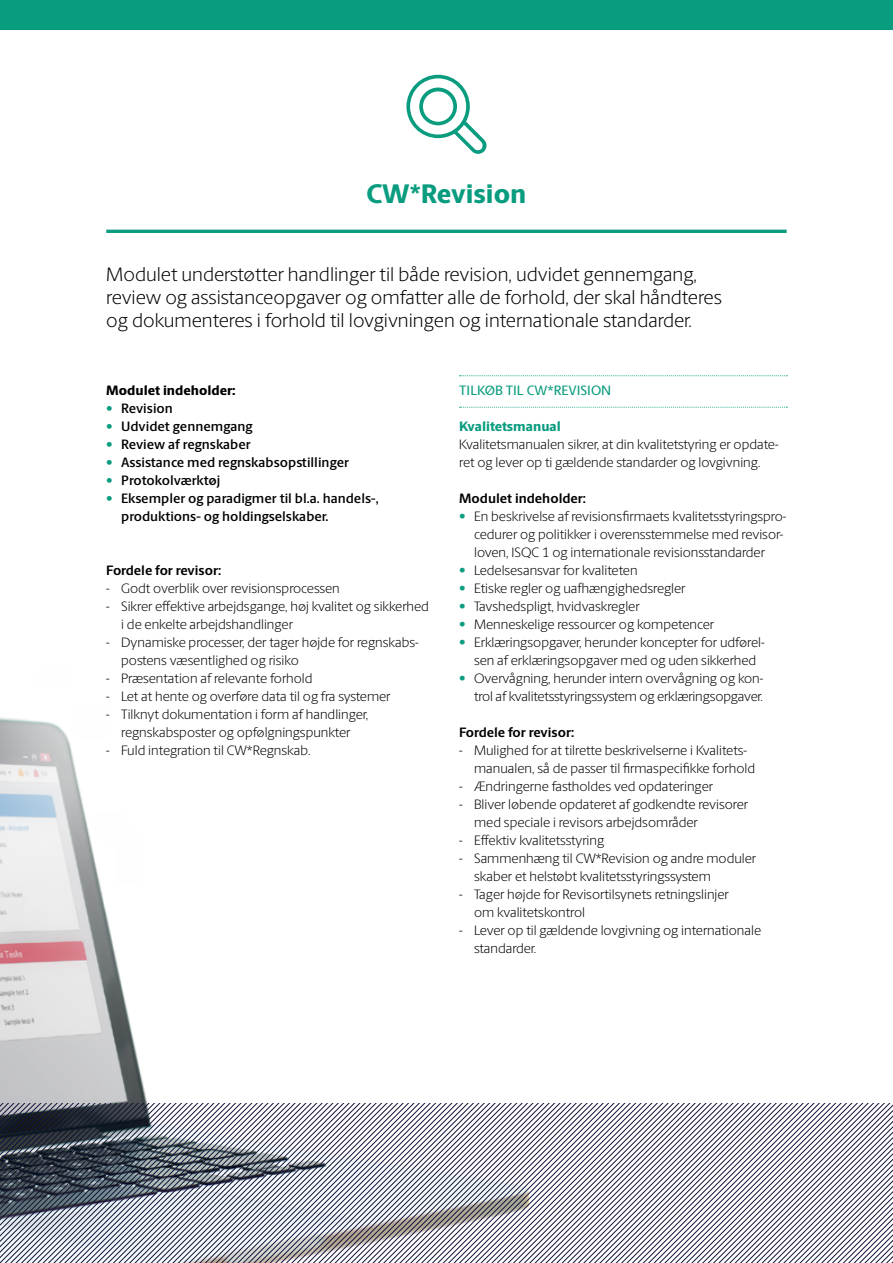
<style>
.page{position:relative;width:893px;height:1263px;background:#fff}
.page>*{position:absolute;margin:0;border:0;box-sizing:border-box;transform-origin:0 0}
.t1{font:800 27px "Berling Sans";color:#099c7f}
.t2{font:300 19.5px/23.4px "Berling Sans";color:#000}
.t3{font:300 13.65px/18px "Berling Sans";color:#000}
.t4{font:600 13.65px/18px "Berling Sans";color:#000}
.t5{font:700 13.65px "Berling Sans";color:#000}
.t6{font:500 13.65px "Berling Sans";color:#099c7f}
.t7{font:800 13.65px "Berling Sans";color:#000}
.t8{font:800 13.65px "Berling Sans";color:#099c7f}
.s1{color:#099c7f}
</style>
<div class="page">
<img style="left:0;top:717px;width:147px;height:386px">
<div style="left:0;top:0;width:893px;height:30px;background:#099c7f"></div>
<svg style="left:0;top:1103px;width:82px;height:160px;background:#5f6572"></svg>
<svg style="left:82px;top:1103px;width:811px;height:160px"></svg>
<hr style="left:106px;top:230px;width:681px;height:3px;background:#099c7f">
<svg style="left:406px;top:75px;width:80px;height:79px"></svg>
<svg style="left:460px;top:375px;width:327px;height:1px"></svg>
<svg style="left:460px;top:407px;width:327px;height:1px"></svg>
<h1 class="t1" style="left:366px;top:177px;width:162px">CW*Revision</h1>
<h2 class="t2" style="left:106px;top:262px;width:617px">Modulet understøtter handlinger til både revision, udvidet gennemgang, review og assistanceopgaver og omfatter alle de forhold, der skal håndteres og dokumenteres i forhold til lovgivningen og internationale standarder.</h2>
<p class="t7" style="left:106px;top:382px;width:131px">Modulet indeholder:</p>
<p class="t4" style="left:106px;top:399px;width:68px"><span class="s1">•</span> Revision</p>
<p class="t4" style="left:106px;top:417px;width:148px"><span class="s1">•</span> Udvidet gennemgang</p>
<p class="t4" style="left:106px;top:435px;width:146px"><span class="s1">•</span> Review af regnskaber</p>
<p class="t4" style="left:106px;top:453px;width:244px"><span class="s1">•</span> Assistance med regnskabsopstillinger</p>
<p class="t4" style="left:106px;top:471px;width:116px"><span class="s1">•</span> Protokolværktøj</p>
<p class="t4" style="left:121px;top:489px;width:259px;text-indent:-15px"><span class="s1">•</span> Eksempler og paradigmer til bl.a. handels-, produktions- og holdingselskaber.</p>
<p class="t5" style="left:106px;top:562px;width:116px">Fordele for revisor:</p>
<p class="t3" style="left:106px;top:579px;width:235px">- Godt overblik over revisionsprocessen</p>
<p class="t3" style="left:121px;top:597px;width:309px;text-indent:-15px">- Sikrer effektive arbejdsgange, høj kvalitet og sikkerhed i de enkelte arbejdshandlinger</p>
<p class="t3" style="left:121px;top:633px;width:299px;text-indent:-15px">- Dynamiske processer, der tager højde for regnskabs&shy;postens væsentlighed og risiko</p>
<p class="t3" style="left:106px;top:669px;width:208px">- Præsentation af relevante forhold</p>
<p class="t3" style="left:106px;top:687px;width:286px">- Let at hente og overføre data til og fra systemer</p>
<p class="t3" style="left:106px;top:705px;width:264px;text-align:center">- Tilknyt dokumentation i form af handlinger, regnskabsposter og opfølgningspunkter</p>
<p class="t3" style="left:106px;top:741px;width:206px">- Fuld integration til CW*Regnskab.</p>
<p class="t6" style="left:459px;top:382px;width:154px">TILKØB TIL CW*REVISION</p>
<p class="t8" style="left:459px;top:418px;width:103px">Kvalitetsmanual</p>
<p class="t3" style="left:459px;top:435px;width:321px">Kvalitetsmanualen sikrer, at din kvalitetstyring er opdate&shy;ret og lever op ti gældende standarder og lovgivning.</p>
<p class="t5" style="left:459px;top:490px;width:128px">Modulet indeholder:</p>
<p class="t3" style="left:474px;top:507px;width:314px;text-indent:-15px"><span class="s1">•</span> En beskrivelse af revisionsfirmaets kvalitetsstyringspro&shy;cedurer og politikker i overensstemmelse med revisor&shy;loven, ISQC 1 og internationale revisionsstandarder</p>
<p class="t3" style="left:459px;top:561px;width:180px"><span class="s1">•</span> Ledelsesansvar for kvaliteten</p>
<p class="t3" style="left:459px;top:579px;width:228px"><span class="s1">•</span> Etiske regler og uafhængighedsregler</p>
<p class="t3" style="left:459px;top:597px;width:182px"><span class="s1">•</span> Tavshedspligt, hvidvaskregler</p>
<p class="t3" style="left:459px;top:615px;width:256px"><span class="s1">•</span> Menneskelige ressourcer og kompetencer</p>
<p class="t3" style="left:459px;top:633px;width:307px;text-align:center"><span class="s1">•</span> Erklæringsopgaver, herunder koncepter for udførel&shy;sen af erklæringsopgaver med og uden sikkerhed</p>
<p class="t3" style="left:459px;top:669px;width:306px;text-align:right"><span class="s1">•</span> Overvågning, herunder intern overvågning og kon&shy;trol af kvalitetsstyringssystem og erklæringsopgaver.</p>
<p class="t5" style="left:459px;top:724px;width:116px">Fordele for revisor:</p>
<p class="t3" style="left:474px;top:741px;width:282px;text-indent:-15px">- Mulighed for at tilrette beskrivelserne i Kvalitets&shy;manualen, så de passer til firmaspecifikke forhold</p>
<p class="t3" style="left:459px;top:777px;width:255px">- Ændringerne fastholdes ved opdateringer</p>
<p class="t3" style="left:474px;top:795px;width:275px;text-indent:-15px">- Bliver løbende opdateret af godkendte revisorer med speciale i revisors arbejdsområder</p>
<p class="t3" style="left:459px;top:831px;width:146px">- Effektiv kvalitetsstyring</p>
<p class="t3" style="left:474px;top:849px;width:283px;text-indent:-15px">- Sammenhæng til CW*Revision og andre moduler skaber et helstøbt kvalitetsstyringssystem</p>
<p class="t3" style="left:474px;top:885px;width:256px;text-indent:-15px">- Tager højde for Revisortilsynets retningslinjer om kvalitetskontrol</p>
<p class="t3" style="left:474px;top:921px;width:288px;text-indent:-15px">- Lever op til gældende lovgivning og internationale standarder.</p>
</div>
